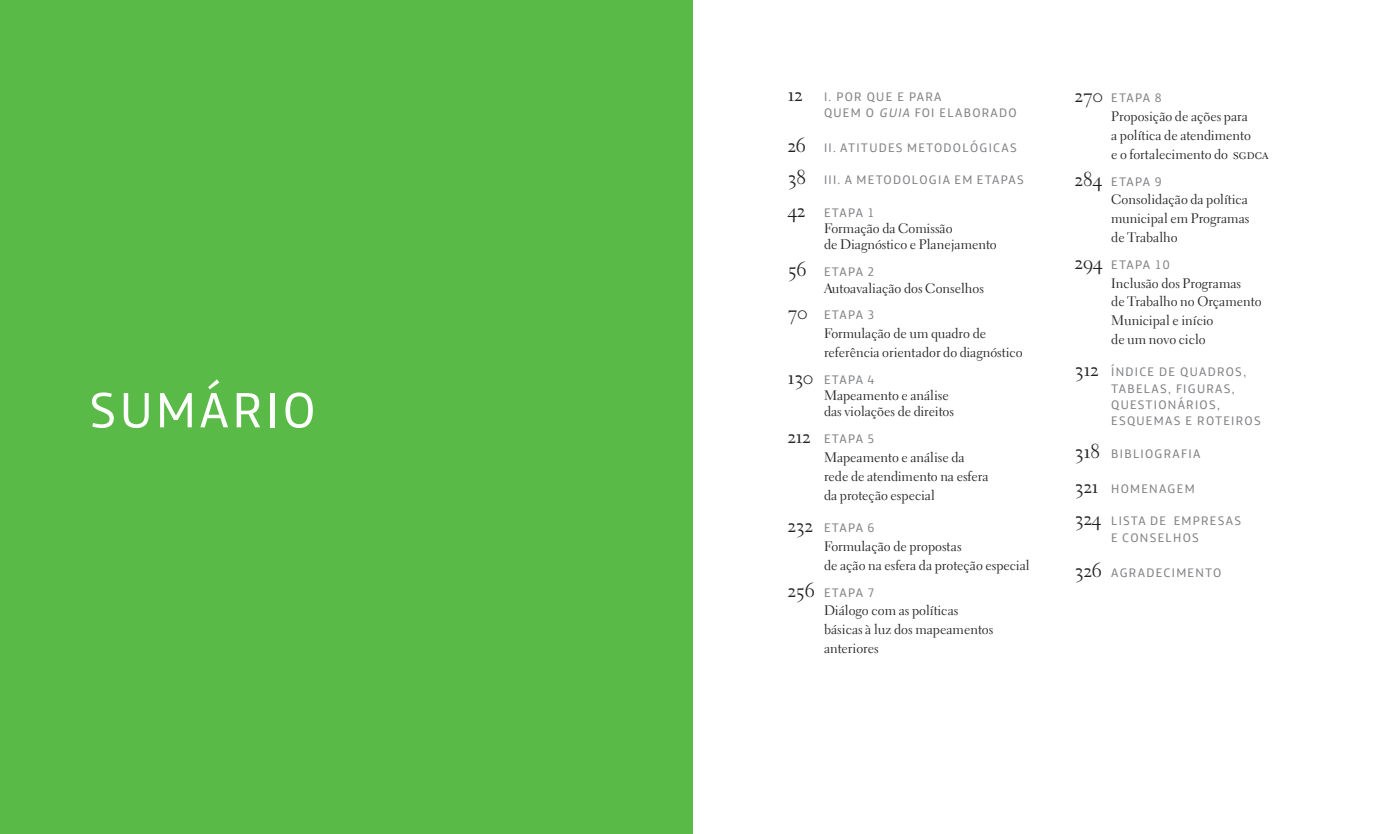
<style>
.page{position:relative;width:1383px;height:834px;background:#fff}
.page>*{position:absolute;margin:0;border:0;box-sizing:border-box;transform-origin:0 0}
.t1{font:50px "Telefonica Text";letter-spacing:.07em;color:#fff}
.t2{font:13.75px/18.8px "Electra LH";color:#231f20}
.t3{font:12.5px/16.2px "Telefonica Text";letter-spacing:.1em;color:#808285}
.s1{font-family:"Electra LH Regular SC";font-size:20px;color:#231f20}
.s2{font-style:italic}
.s3{font-family:"Electra LH Regular SC"}
</style>
<div class="page">
<div style="left:0;top:0;width:692px;height:833px;background:#5aba47"></div>
<h1 class="t1" style="left:89px;top:391px;width:228px">SUMÁRIO</h1>
<p class="t3" style="left:824px;top:90px;width:194px;text-indent:-36px"><span class="s1">12</span> I. POR QUE E PARA<br>QUEM O <span class="s2">GUIA</span> FOI ELABORADO</p>
<p class="t3" style="left:787px;top:140px;width:231px"><span class="s1">26</span> II. ATITUDES METODOLÓGICAS</p>
<p class="t3" style="left:787px;top:173px;width:238px"><span class="s1">38</span> III. A METODOLOGIA EM ETAPAS</p>
<p class="t3" style="left:787px;top:205px;width:88px"><span class="s1">42</span> ETAPA 1</p>
<p class="t2" style="left:824px;top:221px;width:174px;line-height:16.2px">Formação da Comissão<br>de Diagnóstico e Planejamento</p>
<p class="t3" style="left:787px;top:265px;width:88px"><span class="s1">56</span> ETAPA 2</p>
<p class="t2" style="left:824px;top:280px;width:161px">Autoavaliação dos Conselhos</p>
<p class="t3" style="left:787px;top:308px;width:88px"><span class="s1">70</span> ETAPA 3</p>
<p class="t2" style="left:824px;top:325px;width:200px">Formulação de um quadro de referência orientador do diagnóstico</p>
<p class="t3" style="left:787px;top:372px;width:88px"><span class="s1">130</span> ETAPA 4</p>
<p class="t2" style="left:824px;top:388px;width:131px;line-height:16.2px">Mapeamento e análise das violações de direitos</p>
<p class="t3" style="left:787px;top:432px;width:88px"><span class="s1">212</span> ETAPA 5</p>
<p class="t2" style="left:824px;top:449px;width:166px">Mapeamento e análise da rede de atendimento na esfera da proteção especial</p>
<p class="t3" style="left:787px;top:520px;width:88px"><span class="s1">232</span> ETAPA 6</p>
<p class="t2" style="left:824px;top:538px;width:207px">Formulação de propostas<br>de ação na esfera da proteção especial</p>
<p class="t3" style="left:787px;top:585px;width:88px"><span class="s1">256</span> ETAPA 7</p>
<p class="t2" style="left:824px;top:602px;width:171px">Diálogo com as políticas básicas à luz dos mapeamentos anteriores</p>
<p class="t3" style="left:1074px;top:91px;width:88px"><span class="s1">270</span> ETAPA 8</p>
<p class="t2" style="left:1111px;top:108px;width:159px">Proposição de ações para<br>a política de atendimento<br>e o fortalecimento do <span class="s3">sgdca</span></p>
<p class="t3" style="left:1074px;top:174px;width:88px"><span class="s1">284</span> ETAPA 9</p>
<p class="t2" style="left:1111px;top:191px;width:140px;text-align:justify">Consolidação da política municipal em Programas de Trabalho</p>
<p class="t3" style="left:1074px;top:257px;width:96px"><span class="s1">294</span> ETAPA 10</p>
<p class="t2" style="left:1111px;top:275px;width:152px">Inclusão dos Programas<br>de Trabalho no Orçamento<br>Municipal e início<br>de um novo ciclo</p>
<p class="t3" style="left:1111px;top:365px;width:151px;text-indent:-36px"><span class="s1">312</span> ÍNDICE DE QUADROS,<br>TABELAS, FIGURAS,<br>QUESTIONÁRIOS,<br>ESQUEMAS E ROTEIROS</p>
<p class="t3" style="left:1074px;top:446px;width:127px"><span class="s1">318</span> BIBLIOGRAFIA</p>
<p class="t3" style="left:1074px;top:481px;width:121px"><span class="s1">321</span> HOMENAGEM</p>
<p class="t3" style="left:1074px;top:514px;width:168px;text-align:center"><span class="s1">324</span> LISTA DE EMPRESAS<br>E CONSELHOS</p>
<p class="t3" style="left:1074px;top:565px;width:148px"><span class="s1">326</span> AGRADECIMENTO</p>
</div>
